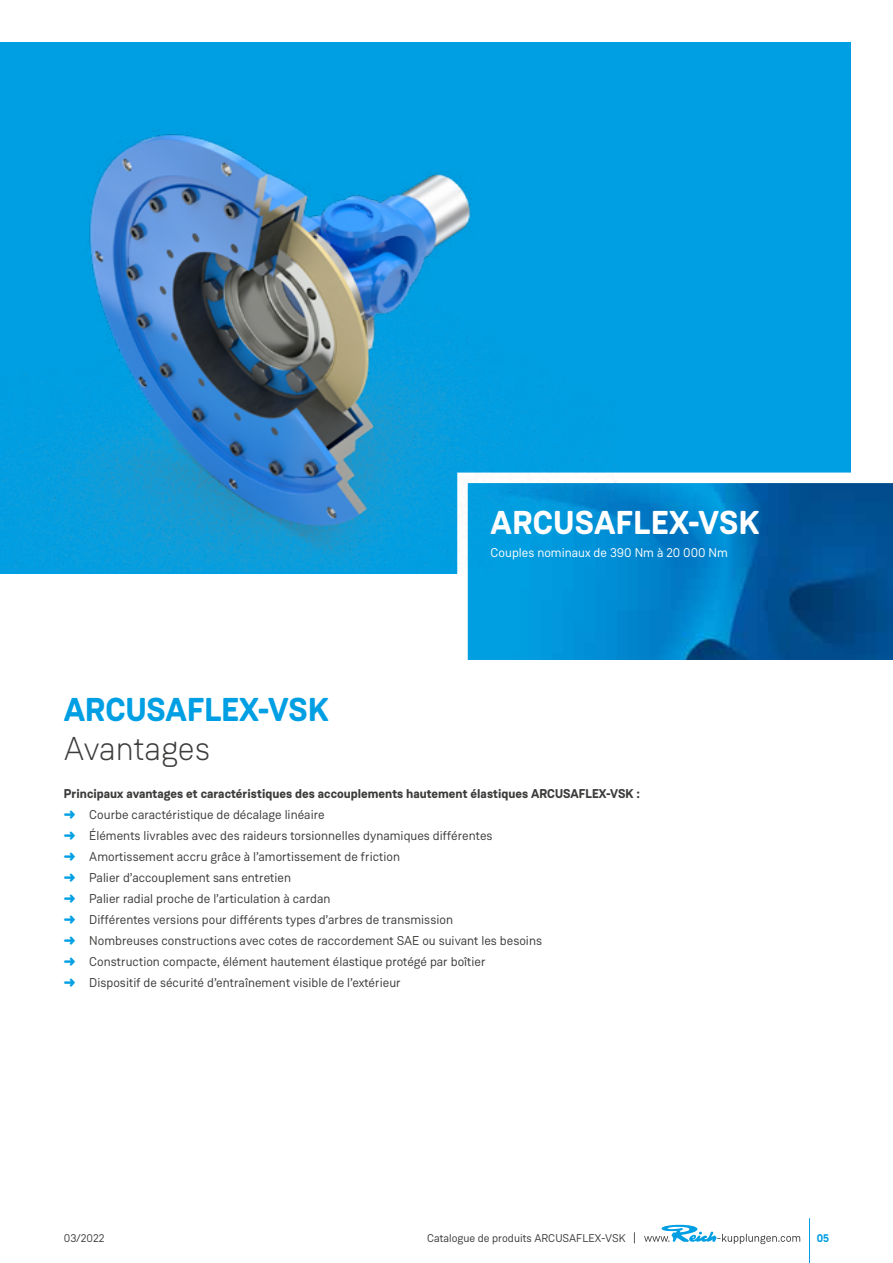
<style>
.page{position:relative;width:893px;height:1263px;background:#fff}
.page>*{position:absolute;margin:0;border:0;box-sizing:border-box;transform-origin:0 0}
.t1{font:700 33px "Weissenhof Grotesk";color:#009fe3}
.t2{font:700 33px "Weissenhof Grotesk";letter-spacing:.01em;color:#fff}
.t3{font:300 33px "Weissenhof Grotesk";color:#3c3c3b}
.t4{font:12.75px/21px "Weissenhof Grotesk";color:#3c3c3b}
.t5{font:12.75px "Weissenhof Grotesk";color:#fff}
.t6{font:11.25px "Weissenhof Grotesk";color:#3c3c3b}
.t7{font:700 11.25px "Weissenhof Grotesk";color:#009fe3}
.s1{font-weight:700}
.s2{color:#009fe3}
</style>
<div class="page">
<hr style="left:809px;top:1218px;width:1px;height:45px;background:#009fe3">
<svg style="left:644px;top:1224px;width:156px;height:20px"></svg>
<div style="left:0;top:43px;width:850px;height:531px;background:#009fe3"></div>
<svg style="left:457px;top:467px;width:436px;height:193px;background:#107bbb"></svg>
<img style="left:0;top:42px;width:618px;height:529px">
<h1 class="t2" style="left:491px;top:502px;width:271px">ARCUSAFLEX-VSK</h1>
<p class="t5" style="left:491px;top:545px;width:239px">Couples nominaux de 390 Nm à 20 000 Nm</p>
<h1 class="t1" style="left:64px;top:689px;width:267px">ARCUSAFLEX-VSK</h1>
<h1 class="t3" style="left:64px;top:729px;width:148px">Avantages</h1>
<p class="t4" style="left:64px;top:783px;width:578px"><span class="s1">Principaux avantages et caractéristiques des accouplements hautement élastiques ARCUSAFLEX-VSK : </span><span class="s2">➜</span> Courbe caractéristique de décalage linéaire<br><span class="s2">➜</span> Éléments livrables avec des raideurs torsionnelles dynamiques différentes<br><span class="s2">➜</span> Amortissement accru grâce à l’amortissement de friction<br><span class="s2">➜</span> Palier d’accouplement sans entretien<br><span class="s2">➜</span> Palier radial proche de l’articulation à cardan<br><span class="s2">➜</span> Différentes versions pour différents types d’arbres de transmission<br><span class="s2">➜</span> Nombreuses constructions avec cotes de raccordement SAE ou suivant les besoins<br><span class="s2">➜</span> Construction compacte, élément hautement élastique protégé par boîtier<br><span class="s2">➜</span> Dispositif de sécurité d’entraînement visible de l’extérieur</p>
<p class="t6" style="left:64px;top:1231px;width:42px">03/2022</p>
<p class="t6" style="left:427px;top:1231px;width:200px">Catalogue de produits ARCUSAFLEX-VSK</p>
<p class="t7" style="left:817px;top:1231px;width:14px">05</p>
</div>
